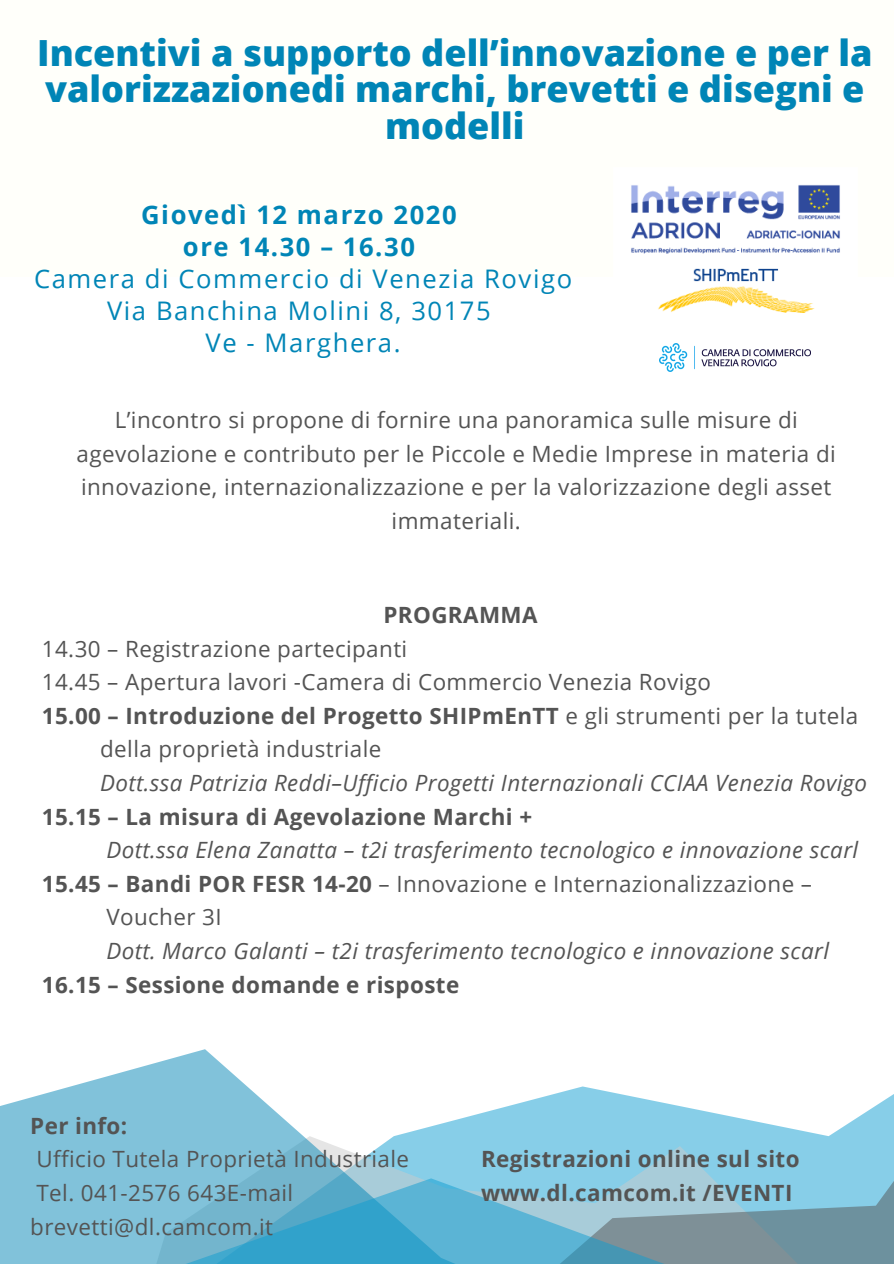
<style>
.page{position:relative;width:894px;height:1264px;background:#fff}
.page>*{position:absolute;margin:0;border:0;box-sizing:border-box;transform-origin:0 0}
.t1{font:800 36px/36.2px "Open Sans";color:#0085b6;text-align:center}
.t2{font:25.65px/32px "Open Sans";letter-spacing:.06em;color:#0085b6;text-align:center}
.t3{font:700 25.65px/32px "Open Sans";letter-spacing:.06em;color:#0085b6;text-align:center}
.t4{font:22.35px/33.6px "Open Sans";letter-spacing:.02em;color:#545454;text-align:center}
.t5{font:italic 22.35px "Open Sans";letter-spacing:.02em;color:#545454}
.t6{font:700 22.35px/33.6px "Open Sans";letter-spacing:.02em;color:#545454}
.s1{font-weight:400}
.s2{font-weight:700}
</style>
<div class="page">
<div style="left:0;top:0;width:893px;height:1263px;background:#fffffa"></div>
<div style="left:0;top:277px;width:893px;height:986px;background:#fff"></div>
<svg style="left:0;top:1049px;width:257px;height:129px;fill:#81c2da"></svg>
<svg style="left:257px;top:1086px;width:636px;height:177px;fill:#87cee8"></svg>
<svg style="left:0;top:1178px;width:791px;height:85px;background:#71b4cd"></svg>
<img style="left:631px;top:185px;width:209px;height:128px">
<img style="left:659px;top:343px;width:151px;height:29px">
<h1 class="t1" style="left:37px;top:34px;width:836px">Incentivi a supporto dell’innovazione e per la valorizzazionedi marchi, brevetti e disegni e modelli</h1>
<p class="t3" style="left:141px;top:198px;width:317px">Giovedì 12 marzo 2020 ore 14.30 – 16.30</p>
<p class="t2" style="left:34px;top:262px;width:539px">Camera di Commercio di Venezia Rovigo<br>Via Banchina Molini 8, 30175<br>Ve - Marghera.</p>
<p class="t4" style="left:77px;top:402px;width:760px">L’incontro si propone di fornire una panoramica sulle misure di agevolazione e contributo per le Piccole e Medie Imprese in materia di innovazione, internazionalizzazione e per la valorizzazione degli asset immateriali.</p>
<p class="t6" style="left:383px;top:597px;width:155px">PROGRAMMA</p>
<p class="t4" style="left:42px;top:631px;width:367px">14.30 – Registrazione partecipanti</p>
<p class="t4" style="left:42px;top:664px;width:670px">14.45 – Apertura lavori -Camera di Commercio Venezia Rovigo</p>
<p class="t6" style="left:42px;top:698px;width:817px">15.00 – Introduzione del Progetto SHIPmEnTT <span class="s1">e gli strumenti per la tutela</span></p>
<p class="t4" style="left:100px;top:732px;width:282px">della proprietà industriale</p>
<p class="t5" style="left:100px;top:767px;width:768px">Dott.ssa Patrizia Reddi–Ufficio Progetti Internazionali CCIAA Venezia Rovigo</p>
<p class="t6" style="left:42px;top:799px;width:491px">15.15 – La misura di Agevolazione Marchi +</p>
<p class="t5" style="left:106px;top:834px;width:753px">Dott.ssa Elena Zanatta – t2i trasferimento tecnologico e innovazione scarl</p>
<p class="t4" style="left:42px;top:866px;width:771px"><span class="s2">15.45 – Bandi POR FESR 14-20</span> – Innovazione e Internazionalizzazione –</p>
<p class="t4" style="left:106px;top:900px;width:117px">Voucher 3I</p>
<p class="t5" style="left:106px;top:935px;width:724px">Dott. Marco Galanti – t2i trasferimento tecnologico e innovazione scarl</p>
<p class="t6" style="left:42px;top:967px;width:419px">16.15 – Sessione domande e risposte</p>
<p class="t6" style="left:30px;top:1108px;width:98px">Per info:</p>
<p class="t4" style="left:30px;top:1141px;width:380px;text-align:left">Ufficio Tutela Proprietà Industriale<br>Tel. 041-2576 643E-mail brevetti@dl.camcom.it</p>
<p class="t6" style="left:481px;top:1141px;width:320px">Registrazioni online sul sito www.dl.camcom.it /EVENTI</p>
</div>
